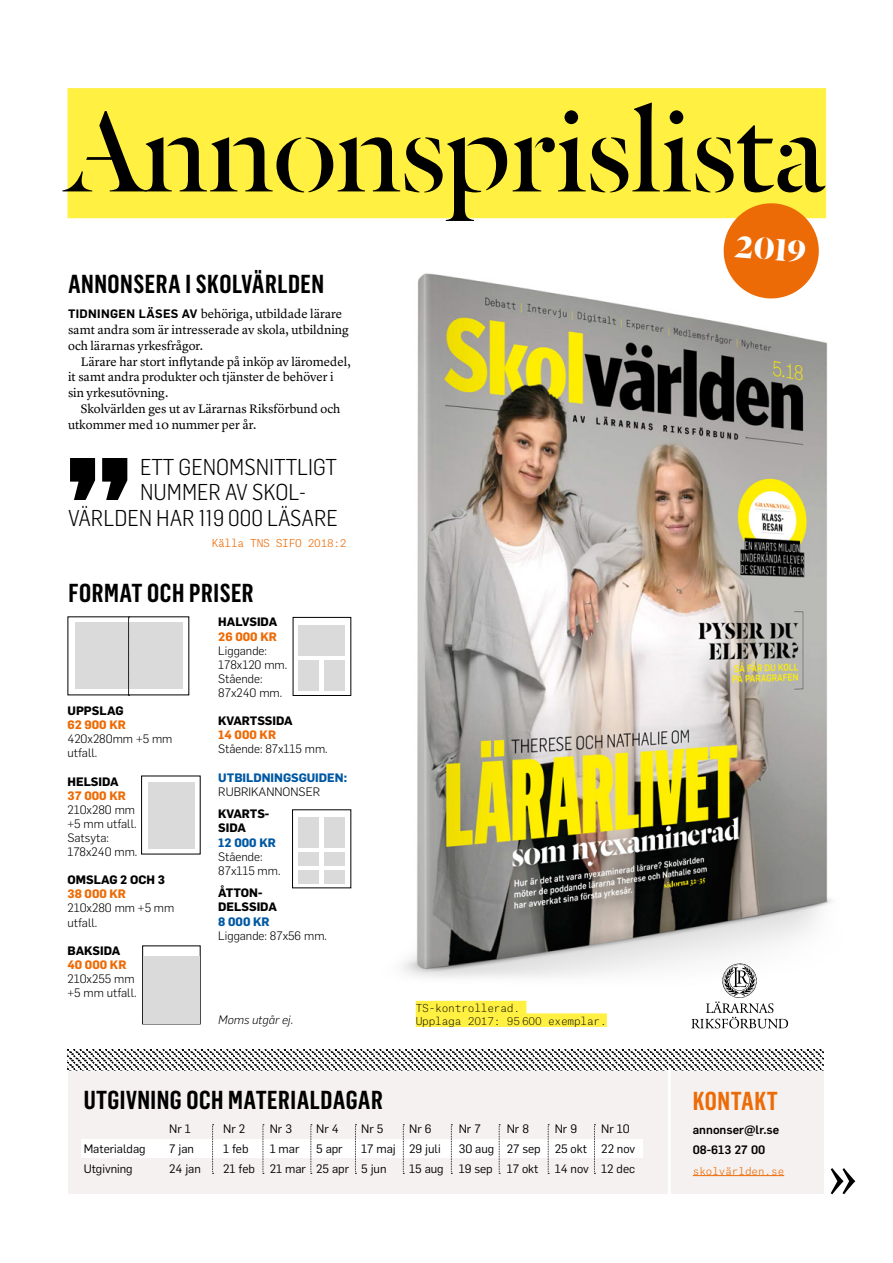
<style>
.page{position:relative;width:893px;height:1263px;background:#fff}
.page>*{position:absolute;margin:0;border:0;box-sizing:border-box;transform-origin:0 0}
.t1{font:126.3px "Dala Floda";letter-spacing:-.01em;color:#000}
.t2{font:700 33.9px "Dala Floda";color:#fff}
.t3{font:600 25.5px "Flama Condensed";letter-spacing:.02em;color:#000}
.t4{font:600 25.5px "Flama Condensed";letter-spacing:.02em;color:#ed6b06}
.t5{font:300 22.5px "Flama Semicondensed";color:#000}
.t6{font:12.75px/15.8px "Lyon Text";color:#000}
.t7{font:300 12px/14.1px "Flama";color:#000}
.t8{font:12px "Flama";color:#000}
.t9{font:700 12px/14.1px "Flama";color:#000}
.t10{font:700 12px "Flama";color:#ed6b06}
.t11{font:700 12px "Flama";color:#0058a2}
.t12{font:500 12px/20.1px "Flama";color:#000}
.t13{font:italic 300 12px "Flama";color:#000}
.t14{font:100 10.5px/12.6px "Atlas Typewriter";letter-spacing:-.02em;color:#000}
.t15{font:300 10.5px "Atlas Typewriter";letter-spacing:-.03em;color:#ed6b06}
.t16{font:300 10.2px "Atlas Typewriter";color:#ed6b06}
.s1{font-family:"Flama";font-weight:600;font-size:12px}
</style>
<div class="page">
<img style="left:403px;top:273px;width:429px;height:732px">
<div style="left:68px;top:1070px;width:756px;height:124px;background:#f5f1f0"></div>
<svg style="left:68px;top:1049px;width:756px;height:22px"></svg>
<svg style="left:691px;top:962px;width:97px;height:67px"></svg>
<hr style="left:693px;top:1175px;width:91px;height:1px;background:#ed6b06">
<svg style="left:831px;top:1168px;width:24px;height:26px"></svg>
<div style="left:68px;top:88px;width:758px;height:130px;background:#fff042"></div>
<svg style="left:722px;top:203px;width:99px;height:98px"></svg>
<svg style="left:70px;top:458px;width:57px;height:42px"></svg>
<div style="left:416px;top:1001px;width:110px;height:13px;background:#fff042"></div>
<div style="left:416px;top:1013px;width:191px;height:14px;background:#fff042"></div>
<div style="left:293px;top:617px;width:58px;height:79px;border:1px solid #000"></div>
<div style="left:298px;top:625px;width:47px;height:30px;background:#dadada"></div>
<div style="left:298px;top:661px;width:21px;height:30px;background:#dadada"></div>
<div style="left:324px;top:661px;width:21px;height:30px;background:#dadada"></div>
<div style="left:292px;top:810px;width:59px;height:78px;border:1px solid #000"></div>
<div style="left:298px;top:817px;width:21px;height:30px;background:#dadada"></div>
<div style="left:298px;top:852px;width:21px;height:13px;background:#dadada"></div>
<div style="left:324px;top:852px;width:20px;height:13px;background:#dadada"></div>
<div style="left:298px;top:870px;width:21px;height:14px;background:#dadada"></div>
<div style="left:324px;top:870px;width:20px;height:14px;background:#dadada"></div>
<div style="left:324px;top:817px;width:20px;height:30px;background:#dadada"></div>
<div style="left:142px;top:946px;width:58px;height:78px;border:1px solid #000"></div>
<div style="left:143px;top:956px;width:57px;height:67px;background:#dadada"></div>
<div style="left:75px;top:623px;width:108px;height:66px;background:#dadada"></div>
<div style="left:148px;top:782px;width:47px;height:66px;background:#dadada"></div>
<div style="left:81px;top:1139px;width:561px;height:19px;background:#fff"></div>
<svg style="left:212px;top:1124px;width:2px;height:50px"></svg>
<svg style="left:263px;top:1124px;width:1px;height:50px"></svg>
<svg style="left:310px;top:1124px;width:2px;height:50px"></svg>
<svg style="left:355px;top:1124px;width:1px;height:50px"></svg>
<svg style="left:403px;top:1124px;width:1px;height:50px"></svg>
<svg style="left:451px;top:1124px;width:1px;height:50px"></svg>
<svg style="left:499px;top:1124px;width:1px;height:50px"></svg>
<svg style="left:548px;top:1124px;width:1px;height:50px"></svg>
<svg style="left:594px;top:1124px;width:1px;height:50px"></svg>
<hr style="left:668px;top:1069px;width:3px;height:125px;background:#fff">
<svg style="left:128px;top:617px;width:2px;height:79px"></svg>
<h1 class="t1" style="left:68px;top:69px;width:760px">Annonsprislista</h1>
<h2 class="t2" style="left:737px;top:223px;width:72px;rotate:5deg">2019</h2>
<h3 class="t3" style="left:68px;top:268px;width:258px">ANNONSERA I SKOLVÄRLDEN</h3>
<p class="t6" style="left:68px;top:305px;width:282px"><span class="s1">TIDNINGEN LÄSES AV</span> behöriga, utbildade lärare samt andra som är intresserade av skola, utbildning och lärarnas yrkesfrågor.</p>
<p class="t6" style="left:68px;top:352px;width:284px;text-indent:13px">Lärare har stort inflytande på inköp av läromedel, it samt andra produkter och tjänster de behöver i sin yrkesutövning.</p>
<p class="t6" style="left:68px;top:400px;width:274px;text-indent:13px">Skolvärlden ges ut av Lärarnas Riksförbund och utkommer med 10 nummer per år.</p>
<h3 class="t5" style="left:140px;top:452px;width:199px">ETT GENOMSNITTLIGT</h3>
<h3 class="t5" style="left:140px;top:478px;width:167px">NUMMER AV SKOL-</h3>
<h3 class="t5" style="left:68px;top:503px;width:271px">VÄRLDEN HAR 119 000 LÄSARE</h3>
<p class="t15" style="left:212px;top:534px;width:136px">Källa TNS SIFO 2018:2</p>
<h3 class="t3" style="left:69px;top:577px;width:187px">FORMAT OCH PRISER</h3>
<p class="t9" style="left:68px;top:703px;width:57px">UPPSLAG</p>
<p class="t10" style="left:68px;top:716px;width:60px">62 900 KR</p>
<p class="t7" style="left:68px;top:731px;width:106px">420x280mm +5 mm utfall.</p>
<p class="t9" style="left:68px;top:773px;width:53px">HELSIDA</p>
<p class="t10" style="left:68px;top:787px;width:60px">37 000 KR</p>
<p class="t7" style="left:68px;top:802px;width:71px">210x280 mm +5 mm utfall.<br>Satsyta:<br>178x240 mm.</p>
<p class="t9" style="left:68px;top:872px;width:99px">OMSLAG 2 OCH 3</p>
<p class="t10" style="left:68px;top:885px;width:60px">38 000 KR</p>
<p class="t7" style="left:68px;top:900px;width:108px">210x280 mm +5 mm utfall.</p>
<p class="t9" style="left:68px;top:942px;width:54px">BAKSIDA</p>
<p class="t10" style="left:68px;top:956px;width:60px">40 000 KR</p>
<p class="t7" style="left:68px;top:971px;width:71px">210x255 mm +5 mm utfall.</p>
<p class="t9" style="left:218px;top:614px;width:60px">HALVSIDA</p>
<p class="t10" style="left:218px;top:628px;width:60px">26 000 KR</p>
<p class="t7" style="left:218px;top:643px;width:71px">Liggande:<br>178x120 mm.<br>Stående:<br>87x240 mm.</p>
<p class="t9" style="left:218px;top:713px;width:76px">KVARTSSIDA</p>
<p class="t10" style="left:218px;top:726px;width:59px">14 000 KR</p>
<p class="t7" style="left:218px;top:741px;width:111px">Stående: 87x115 mm.</p>
<p class="t11" style="left:218px;top:769px;width:130px">UTBILDNINGSGUIDEN:</p>
<p class="t7" style="left:218px;top:784px;width:103px">RUBRIKANNONSER</p>
<p class="t9" style="left:218px;top:806px;width:53px">KVARTS-<br>SIDA</p>
<p class="t11" style="left:218px;top:833px;width:59px">12 000 KR</p>
<p class="t7" style="left:218px;top:849px;width:64px">Stående:<br>87x115 mm.</p>
<p class="t9" style="left:218px;top:885px;width:60px">ÅTTON-<br>DELSSIDA</p>
<p class="t11" style="left:218px;top:912px;width:53px">8 000 KR</p>
<p class="t7" style="left:218px;top:928px;width:110px">Liggande: 87x56 mm.</p>
<p class="t13" style="left:218px;top:1012px;width:76px">Moms utgår ej.</p>
<p class="t14" style="left:416px;top:1000px;width:193px">TS-kontrollerad.<br>Upplaga 2017: 95 600 exemplar.</p>
<h3 class="t3" style="left:84px;top:1083px;width:301px">UTGIVNING OCH MATERIALDAGAR</h3>
<p class="t8" style="left:169px;top:1120px;width:23px">Nr 1</p>
<p class="t8" style="left:223px;top:1120px;width:24px">Nr 2</p>
<p class="t8" style="left:270px;top:1120px;width:24px">Nr 3</p>
<p class="t8" style="left:316px;top:1120px;width:24px">Nr 4</p>
<p class="t8" style="left:361px;top:1120px;width:24px">Nr 5</p>
<p class="t8" style="left:409px;top:1120px;width:24px">Nr 6</p>
<p class="t8" style="left:459px;top:1120px;width:23px">Nr 7</p>
<p class="t8" style="left:507px;top:1120px;width:24px">Nr 8</p>
<p class="t8" style="left:555px;top:1120px;width:24px">Nr 9</p>
<p class="t8" style="left:601px;top:1120px;width:30px">Nr 10</p>
<p class="t8" style="left:84px;top:1140px;width:63px">Materialdag</p>
<p class="t8" style="left:169px;top:1140px;width:26px">7 jan</p>
<p class="t8" style="left:223px;top:1140px;width:27px">1 feb</p>
<p class="t8" style="left:270px;top:1140px;width:31px">1 mar</p>
<p class="t8" style="left:316px;top:1140px;width:28px">5 apr</p>
<p class="t8" style="left:361px;top:1140px;width:81px">17 maj 29 juli</p>
<p class="t8" style="left:459px;top:1140px;width:178px">30 aug 27 sep 25 okt 22 nov</p>
<p class="t8" style="left:84px;top:1161px;width:50px">Utgivning</p>
<p class="t8" style="left:169px;top:1161px;width:33px">24 jan</p>
<p class="t8" style="left:223px;top:1161px;width:165px">21 feb 21 mar 25 apr 5 jun</p>
<p class="t8" style="left:409px;top:1161px;width:36px">15 aug</p>
<p class="t8" style="left:459px;top:1161px;width:81px">19 sep 17 okt</p>
<p class="t8" style="left:555px;top:1161px;width:82px">14 nov 12 dec</p>
<h3 class="t4" style="left:693px;top:1085px;width:87px">KONTAKT</h3>
<p class="t12" style="left:693px;top:1119px;width:88px">annonser@lr.se<br>08-613 27 00</p>
<p class="t16" style="left:693px;top:1162px;width:93px">skolvärlden.se</p>
</div>
